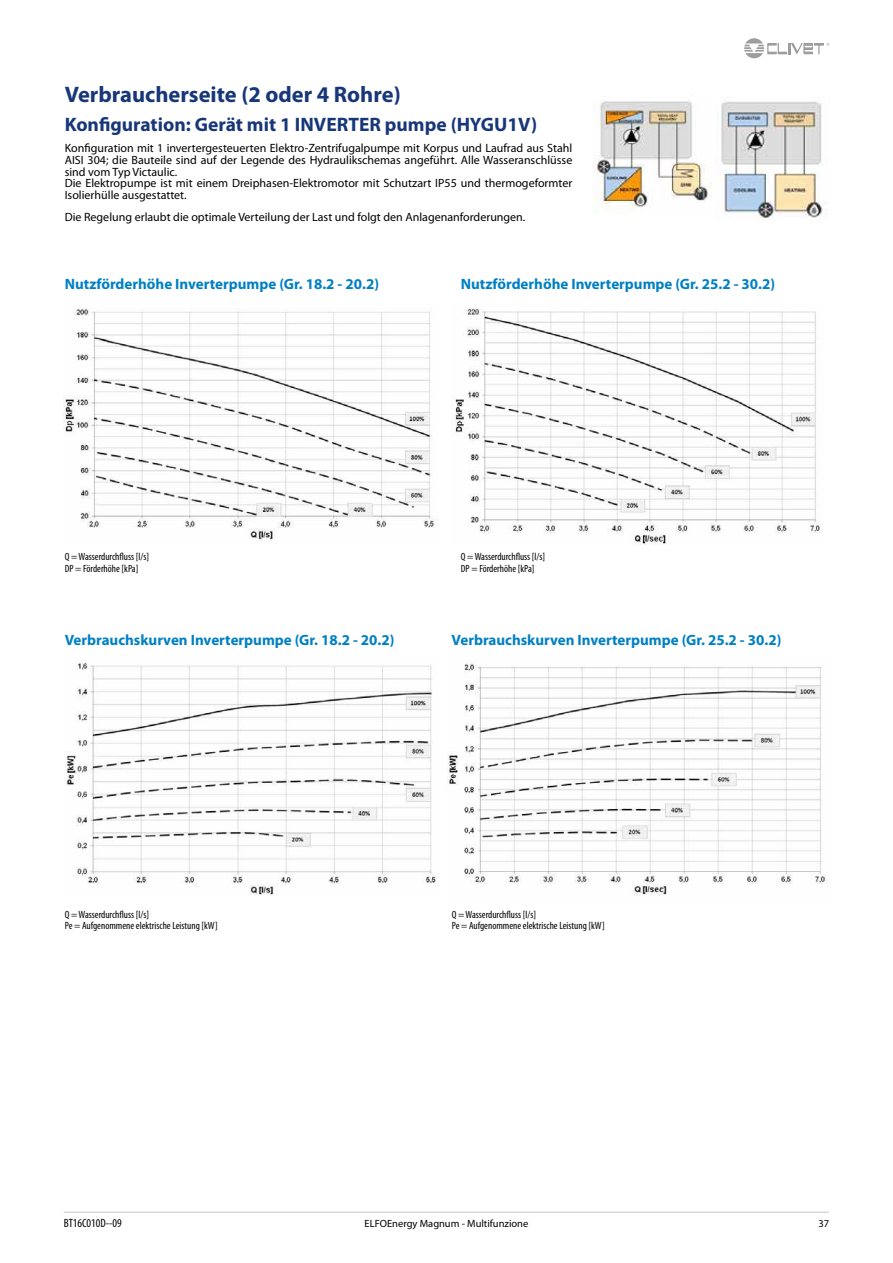
<style>
.page{position:relative;width:893px;height:1263px;background:#fff}
.page>*{position:absolute;margin:0;border:0;box-sizing:border-box;transform-origin:0 0}
.t1{font:700 22.5px "Myriad Pro";color:#183779}
.t2{font:700 19.5px "Myriad Pro";color:#183779}
.t3{font:700 15px "Myriad Pro";color:#0080c4}
.t4{font:12px/11.9px "Myriad Pro";color:#000}
.t5{font:condensed 12px "Myriad Pro";color:#000}
.t6{font:condensed 10.5px/11.2px "Myriad Pro";color:#000}
.t7{font:10.5px "Myriad Pro";color:#000}
</style>
<div class="page">
<svg style="left:744px;top:38px;width:85px;height:20px"></svg>
<hr style="left:64px;top:1212px;width:765px;height:1px;background:#c6c6c6">
<img style="left:64px;top:308px;width:371px;height:232px">
<img style="left:455px;top:308px;width:365px;height:237px">
<img style="left:447px;top:663px;width:380px;height:233px">
<img style="left:65px;top:662px;width:373px;height:233px">
<img style="left:594px;top:101px;width:117px;height:112px">
<img style="left:716px;top:101px;width:111px;height:117px">
<h1 class="t1" style="left:65px;top:80px;width:338px">Verbraucherseite (2 oder 4 Rohre)</h1>
<h2 class="t2" style="left:65px;top:112px;width:474px">Konfiguration: Gerät mit 1 INVERTER pumpe (HYGU1V)</h2>
<p class="t4" style="left:65px;top:142px;width:509px">Konfiguration mit 1 invertergesteuerten Elektro-Zentrifugalpumpe mit Korpus und Laufrad aus Stahl AISI 304; die Bauteile sind auf der Legende des Hydraulikschemas angeführt. Alle Wasseranschlüsse sind vom Typ Victaulic.<br>Die Elektropumpe ist mit einem Dreiphasen-Elektromotor mit Schutzart IP55 und thermogeformter Isolierhülle ausgestattet.</p>
<p class="t4" style="left:65px;top:211px;width:462px">Die Regelung erlaubt die optimale Verteilung der Last und folgt den Anlagenanforderungen.</p>
<p class="t3" style="left:65px;top:274px;width:316px">Nutzförderhöhe Inverterpumpe (Gr. 18.2 - 20.2)</p>
<p class="t3" style="left:461px;top:274px;width:316px">Nutzförderhöhe Inverterpumpe (Gr. 25.2 - 30.2)</p>
<p class="t6" style="left:65px;top:551px;width:86px">Q = Wasserdurchfluss [l/s]<br>DP = Förderhöhe [kPa]</p>
<p class="t6" style="left:461px;top:551px;width:86px">Q = Wasserdurchfluss [l/s]<br>DP = Förderhöhe [kPa]</p>
<p class="t3" style="left:65px;top:630px;width:331px">Verbrauchskurven Inverterpumpe (Gr. 18.2 - 20.2)</p>
<p class="t3" style="left:452px;top:630px;width:331px">Verbrauchskurven Inverterpumpe (Gr. 25.2 - 30.2)</p>
<p class="t6" style="left:65px;top:908px;width:154px">Q = Wasserdurchfluss [l/s]<br>Pe = Aufgenommene elektrische Leistung [kW]</p>
<p class="t6" style="left:452px;top:908px;width:154px">Q = Wasserdurchfluss [l/s]<br>Pe = Aufgenommene elektrische Leistung [kW]</p>
<p class="t5" style="left:64px;top:1216px;width:60px">BT16C010D--09</p>
<p class="t7" style="left:365px;top:1217px;width:165px">ELFOEnergy Magnum - Multifunzione</p>
<p class="t7" style="left:818px;top:1217px;width:12px">37</p>
</div>
